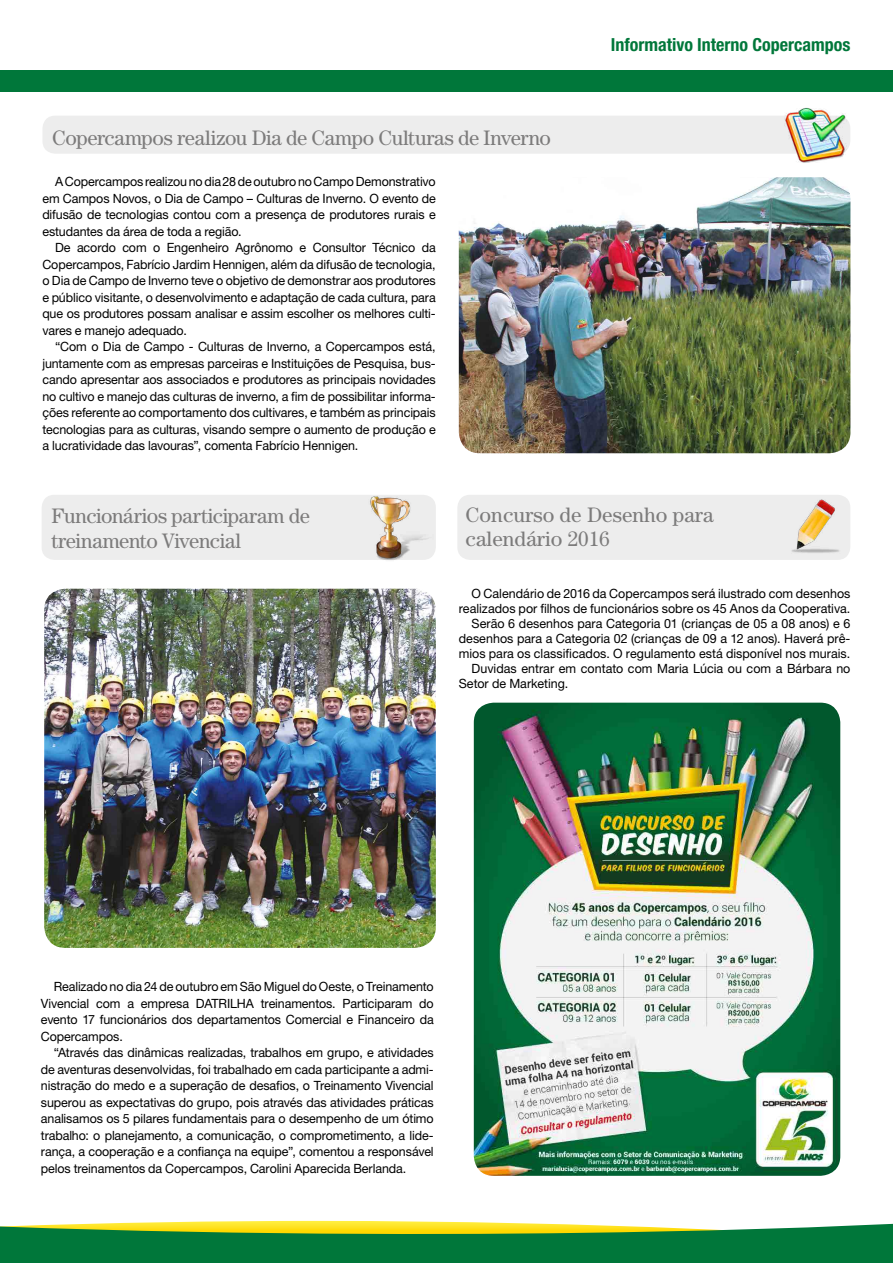
<style>
.page{position:relative;width:893px;height:1263px;background:#fff}
.page>*{position:absolute;margin:0;border:0;box-sizing:border-box;transform-origin:0 0}
.t1{font:21px/24px "Century Std";letter-spacing:-.01em;color:#7c7b7b}
.t2{font:700 condensed 18px "Helvetica Neue LT Std";color:#00773a}
.t3{font:12.75px/16.5px "Helvetica Neue LT Std";color:#000;text-align:justify}
</style>
<div class="page">
<div style="left:0;top:70px;width:893px;height:21px;background:#00773a"></div>
<div style="left:457px;top:495px;width:393px;height:65px;background:#ededed;border-radius:13px"></div>
<div style="left:42px;top:116px;width:808px;height:38px;background:#ededed;border-radius:13px"></div>
<div style="left:42px;top:495px;width:394px;height:65px;background:#ededed;border-radius:13px"></div>
<img style="left:370px;top:496px;width:58px;height:65px">
<img style="left:792px;top:499px;width:47px;height:54px">
<img style="left:459px;top:177px;width:391px;height:276px">
<img style="left:44px;top:589px;width:392px;height:359px">
<img style="left:474px;top:703px;width:366px;height:473px">
<svg style="left:0;top:1220px;width:893px;height:43px;background:#419548"></svg>
<img style="left:785px;top:108px;width:62px;height:55px">
<h1 class="t1" style="left:52px;top:125px;width:500px">Copercampos realizou Dia de Campo Culturas de Inverno</h1>
<p class="t3" style="left:42px;top:173px;width:395px;text-indent:13px">A Copercampos realizou no dia 28 de outubro no Campo Demonstrativo em Campos Novos, o Dia de Campo – Culturas de Inverno. O evento de difusão de tecnologias contou com a presença de produtores rurais e estudantes da área de toda a região.</p>
<p class="t3" style="left:42px;top:239px;width:395px;text-indent:13px">De acordo com o Engenheiro Agrônomo e Consultor Técnico da Copercampos, Fabrício Jardim Hennigen, além da difusão de tecnologia, o Dia de Campo de Inverno teve o objetivo de demonstrar aos produtores e público visitante, o desenvolvimento e adaptação de cada cultura, para que os produtores possam analisar e assim escolher os melhores culti&shy;vares e manejo adequado.</p>
<p class="t3" style="left:42px;top:338px;width:395px;text-indent:13px">“Com o Dia de Campo - Culturas de Inverno, a Copercampos está, juntamente com as empresas parceiras e Instituições de Pesquisa, bus&shy;cando apresentar aos associados e produtores as principais novidades no cultivo e manejo das culturas de inverno, a fim de possibilitar informa&shy;ções referente ao comportamento dos cultivares, e também as principais tecnologias para as culturas, visando sempre o aumento de produção e a lucratividade das lavouras”, comenta Fabrício Hennigen.</p>
<h2 class="t2" style="left:611px;top:34px;width:241px">Informativo Interno Copercampos</h2>
<h1 class="t1" style="left:51px;top:502px;width:260px;line-height:25.2px">Funcionários participaram de treinamento Vivencial</h1>
<h1 class="t1" style="left:466px;top:502px;width:249px">Concurso de Desenho para calendário 2016</h1>
<p class="t3" style="left:472px;top:585px;width:380px">O Calendário de 2016 da Copercampos será ilustrado com desenhos</p>
<p class="t3" style="left:459px;top:600px;width:393px">realizados por filhos de funcionários sobre os 45 Anos da Cooperativa.</p>
<p class="t3" style="left:472px;top:615px;width:380px">Serão 6 desenhos para Categoria 01 (crianças de 05 a 08 anos) e 6</p>
<p class="t3" style="left:459px;top:630px;width:393px">desenhos para a Categoria 02 (crianças de 09 a 12 anos). Haverá prê-</p>
<p class="t3" style="left:459px;top:645px;width:393px">mios para os classificados. O regulamento está disponível nos murais.</p>
<p class="t3" style="left:472px;top:660px;width:380px">Duvidas entrar em contato com Maria Lúcia ou com a Bárbara no</p>
<p class="t3" style="left:459px;top:675px;width:111px">Setor de Marketing.</p>
<p class="t3" style="left:41px;top:978px;width:394px;text-indent:13px">Realizado no dia 24 de outubro em São Miguel do Oeste, o Treinamento Vivencial com a empresa DATRILHA treinamentos. Participaram do evento 17 funcionários dos departamentos Comercial e Financeiro da Copercampos.</p>
<p class="t3" style="left:41px;top:1044px;width:394px;text-indent:13px">“Através das dinâmicas realizadas, trabalhos em grupo, e atividades de aventuras desenvolvidas, foi trabalhado em cada participante a admi&shy;nistração do medo e a superação de desafios, o Treinamento Vivencial superou as expectativas do grupo, pois através das atividades práticas analisamos os 5 pilares fundamentais para o desempenho de um ótimo trabalho: o planejamento, a comunicação, o comprometimento, a lide&shy;rança, a cooperação e a confiança na equipe”, comentou a responsável pelos treinamentos da Copercampos, Carolini Aparecida Berlanda.</p>
</div>
